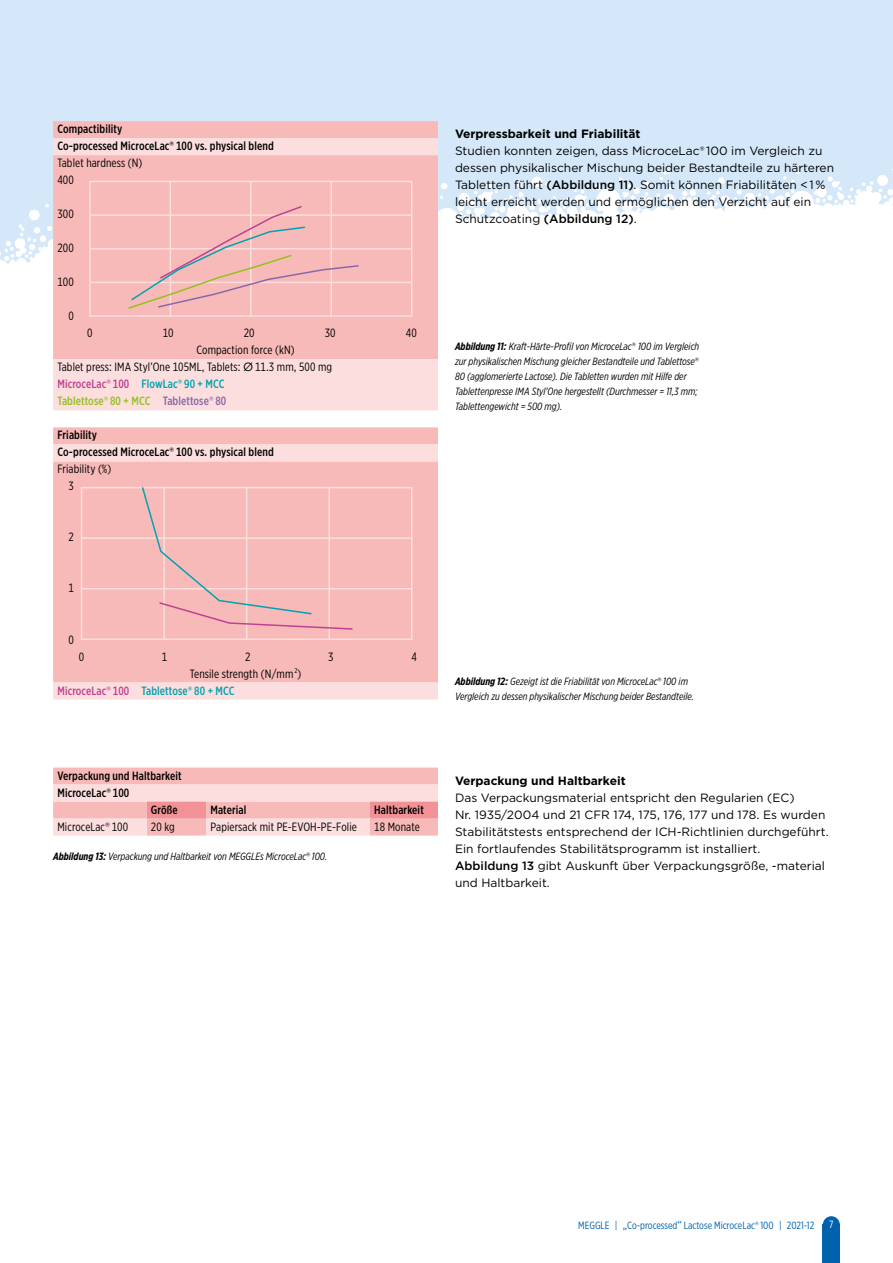
<style>
.page{position:relative;width:893px;height:1263px;background:#fff}
.page>*{position:absolute;margin:0;border:0;box-sizing:border-box;transform-origin:0 0}
.t1{font:12px/17px "Gotham";color:#000}
.t2{font:12px/17px "Gotham X Narrow";letter-spacing:.01em;color:#000}
.t3{font:500 12px/17px "Gotham X Narrow";letter-spacing:.01em;color:#000}
.t4{font:700 12px "Gotham";color:#000}
.t5{font:italic 10.5px/15px "Gotham X Narrow";color:#000}
.t6{font:10.5px "Gotham X Narrow";color:#0061ad}
.t7{font:10.5px "Gotham X Narrow";color:#fff}
.s1{font-family:"Gotham"}
.s2{font-weight:400}
.s3{font-weight:500;color:#c14091}
.s4{font-family:"Gotham";font-weight:500;color:#c14091}
.s5{font-weight:500;color:#00a3af}
.s6{font-family:"Gotham";font-weight:500;color:#00a3af}
.s7{font-weight:500;color:#94c11c}
.s8{font-family:"Gotham";font-weight:500;color:#94c11c}
.s9{font-weight:500;color:#8967aa}
.s10{font-family:"Gotham";font-weight:500;color:#8967aa}
.s11{font-weight:700}
.s12{font-family:"Gotham";font-style:normal}
.s13{font-weight:500}
.s14{font-size:12px}
</style>
<div class="page">
<div style="left:0;top:0;width:893px;height:455px;background:#d4e8f9"></div>
<svg style="left:0;top:169px;width:893px;height:286px;background:#f9fcfe"></svg>
<div style="left:823px;top:1225px;width:17px;height:38px;background:#0061ad"></div>
<div style="left:823px;top:1216px;width:17px;height:17px;background:#0061ad;border-radius:50%"></div>
<div style="left:53px;top:427px;width:385px;height:17px;background:#f7bab9"></div>
<svg style="left:53px;top:444px;width:385px;height:255px;background:#f7c1c0"></svg>
<div style="left:81px;top:487px;width:331px;height:153px;border:2px solid #fbdedd"></div>
<hr style="left:246px;top:488px;width:1px;height:151px;background:#fbdedd">
<hr style="left:163px;top:488px;width:2px;height:151px;background:#fbdedd">
<hr style="left:328px;top:488px;width:2px;height:151px;background:#fbdedd">
<hr style="left:82px;top:537px;width:330px;height:2px;background:#fbdedd">
<hr style="left:82px;top:588px;width:330px;height:1px;background:#fbdedd">
<svg style="left:141px;top:486px;width:213px;height:144px;background:#f3baba"></svg>
<div style="left:53px;top:121px;width:385px;height:17px;background:#f7bab9"></div>
<svg style="left:53px;top:138px;width:385px;height:272px;background:#f8c6c5"></svg>
<div style="left:89px;top:181px;width:323px;height:136px;border:2px solid #fbdedd"></div>
<hr style="left:170px;top:181px;width:1px;height:135px;background:#fbdedd">
<hr style="left:250px;top:181px;width:2px;height:135px;background:#fbdedd">
<hr style="left:330px;top:181px;width:2px;height:135px;background:#fbdedd">
<hr style="left:90px;top:214px;width:322px;height:2px;background:#fbdedd">
<hr style="left:90px;top:248px;width:322px;height:1px;background:#fbdedd">
<hr style="left:90px;top:282px;width:322px;height:1px;background:#fbdedd">
<svg style="left:127px;top:205px;width:233px;height:105px;background:#f1b9b8"></svg>
<svg style="left:53px;top:767px;width:385px;height:69px;background:#f8c7c6"></svg>
<p class="t3" style="left:57px;top:120px;width:218px">Compactibility<br>Co-processed MicroceLac<span class="s1">®</span> 100 vs. physical blend<br><span class="s2">Tablet hardness (N)<br>400</span></p>
<p class="t2" style="left:57px;top:205px;width:18px">300</p>
<p class="t2" style="left:57px;top:239px;width:18px">200</p>
<p class="t2" style="left:57px;top:273px;width:18px">100</p>
<p class="t2" style="left:68px;top:307px;width:7px">0</p>
<p class="t2" style="left:87px;top:324px;width:7px">0</p>
<p class="t2" style="left:163px;top:324px;width:12px">10</p>
<p class="t2" style="left:244px;top:324px;width:12px">20</p>
<p class="t2" style="left:325px;top:324px;width:12px">30</p>
<p class="t2" style="left:406px;top:324px;width:12px">40</p>
<p class="t2" style="left:57px;top:341px;width:276px;text-indent:139px">Compaction force (kN)<br>Tablet press: IMA Styl’One 105ML, Tablets: <span class="s1">Ø</span> 11.3 mm, 500 mg <span class="s3">MicroceLac</span><span class="s4">®</span> <span class="s3">100</span> <span class="s5">FlowLac</span><span class="s6">®</span> <span class="s5">90 + MCC<br></span><span class="s7">Tablettose</span><span class="s8">®</span> <span class="s7">80 + MCC</span> <span class="s9">Tablettose</span><span class="s10">®</span> <span class="s9">80</span></p>
<p class="t3" style="left:57px;top:427px;width:41px">Friability</p>
<p class="t3" style="left:57px;top:444px;width:218px">Co-processed MicroceLac<span class="s1">®</span> 100 vs. physical blend</p>
<p class="t2" style="left:57px;top:460px;width:55px">Friability (%)</p>
<p class="t2" style="left:68px;top:477px;width:7px">3</p>
<p class="t2" style="left:68px;top:529px;width:7px">2</p>
<p class="t2" style="left:68px;top:580px;width:7px">1</p>
<p class="t2" style="left:68px;top:631px;width:7px">0</p>
<p class="t2" style="left:79px;top:648px;width:7px">0</p>
<p class="t2" style="left:162px;top:648px;width:7px">1</p>
<p class="t2" style="left:245px;top:648px;width:7px">2</p>
<p class="t2" style="left:328px;top:648px;width:7px">3</p>
<p class="t2" style="left:411px;top:648px;width:7px">4</p>
<p class="t2" style="left:57px;top:665px;width:246px;text-indent:132px">Tensile strength (N/mm <sup>2</sup>)<br><span class="s3">MicroceLac</span><span class="s4">®</span> <span class="s3">100</span> <span class="s5">Tablettose</span><span class="s6">®</span> <span class="s5">80 + MCC</span></p>
<p class="t3" style="left:57px;top:767px;width:126px">Verpackung und Haltbarkeit</p>
<p class="t3" style="left:57px;top:784px;width:73px">MicroceLac<span class="s1">®</span> 100</p>
<p class="t3" style="left:151px;top:801px;width:28px">Größe</p>
<p class="t3" style="left:210px;top:801px;width:37px">Material</p>
<p class="t3" style="left:374px;top:801px;width:51px">Haltbarkeit</p>
<p class="t2" style="left:57px;top:818px;width:72px">MicroceLac<span class="s1">®</span> 100</p>
<p class="t2" style="left:151px;top:818px;width:25px">20 kg</p>
<p class="t2" style="left:210px;top:818px;width:148px">Papiersack mit PE-EVOH-PE-Folie</p>
<p class="t2" style="left:374px;top:818px;width:47px">18 Monate</p>
<p class="t5" style="left:53px;top:849px;width:276px"><span class="s11">Abbildung 13:</span> Verpackung und Haltbarkeit von MEGGLEs MicroceLac<span class="s12">®</span> 100.</p>
<p class="t4" style="left:455px;top:126px;width:187px">Verpressbarkeit und Friabilität</p>
<p class="t1" style="left:455px;top:142px;width:381px">Studien konnten zeigen, dass MicroceLac® 100 im Vergleich zu dessen physikalischer Mischung beider Bestandteile zu härteren Tabletten führt <span class="s13">(Abbildung 11)</span>. Somit können Friabilitäten &lt; 1 % leicht erreicht werden und ermöglichen den Verzicht auf ein Schutzcoating <span class="s13">(Abbildung 12)</span>.</p>
<p class="t5" style="left:455px;top:339px;width:246px"><span class="s11">Abbildung 11:</span> Kraft-Härte-Profil von MicroceLac<span class="s12">®</span> 100 im Vergleich zur physikalischen Mischung gleicher Bestandteile und Tablettose<span class="s12">® </span>80 (agglomerierte Lactose). Die Tabletten wurden mit Hilfe der Tablettenpresse IMA Styl’One hergestellt (Durchmesser = 11,3 mm; Tablettengewicht = 500 mg).</p>
<p class="t5" style="left:455px;top:673px;width:241px"><span class="s11">Abbildung 12:</span> Gezeigt ist die Friabilität von MicroceLac<span class="s12">®</span> 100 im<br>Vergleich zu dessen physikalischer Mischung beider Bestandteile.</p>
<p class="t4" style="left:455px;top:772px;width:172px">Verpackung und Haltbarkeit</p>
<p class="t1" style="left:455px;top:789px;width:375px">Das Verpackungsmaterial entspricht den Regularien (EC)<br>Nr. 1935/2004 und 21 CFR 174, 175, 176, 177 und 178. Es wurden Stabilitätstests entsprechend der ICH-Richtlinien durchgeführt.<br>Ein fortlaufendes Stabilitätsprogramm ist installiert.<br><span class="s13">Abbildung 13</span> gibt Auskunft über Verpackungsgröße, -material und Haltbarkeit.</p>
<p class="t6" style="left:578px;top:1219px;width:238px">MEGGLE | <span class="s14">„</span>Co-processed<span class="s14">“</span> Lactose MicroceLac<span class="s1">®</span> 100 | 2021-12</p>
<p class="t7" style="left:829px;top:1218px;width:6px">7</p>
</div>
